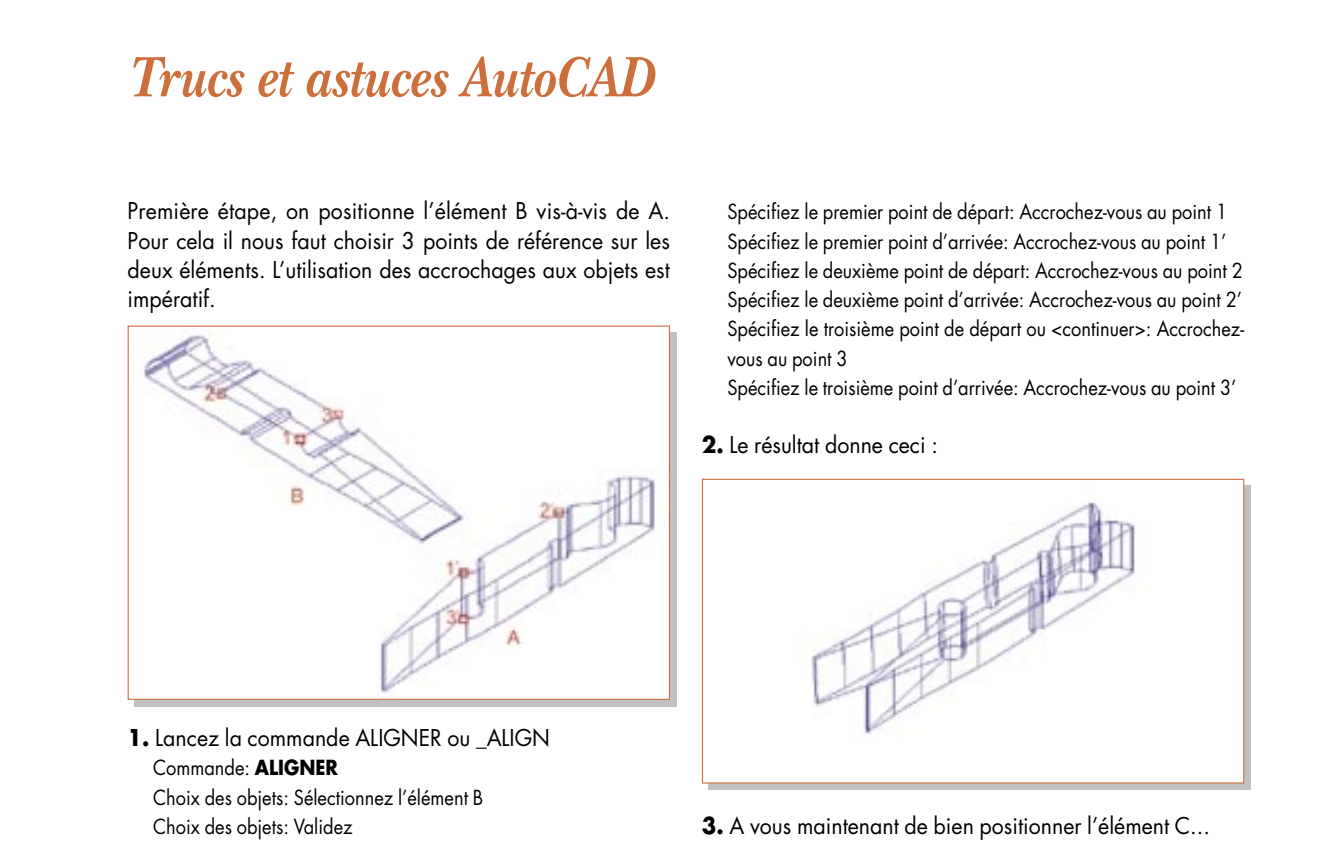
<style>
.page{position:relative;width:1340px;height:858px;background:#fff}
.page>*{position:absolute;margin:0;border:0;box-sizing:border-box;transform-origin:0 0}
.t1{font:italic 700 59.4px "New Baskerville";color:#cd6e3d;scale:.86 1}
.t2{font:22.5px/29.2px "Futura";color:#000;text-align:justify;scale:.95 1}
.t3{font:20.25px/29.2px "Futura";color:#000;scale:.9 1}
.s1{font-weight:700}
</style>
<div class="page">
<img style="left:134px;top:332px;width:542px;height:374px">
<img style="left:129px;top:326px;width:539px;height:372px">
<hr style="left:128px;top:326px;width:1px;height:373px;background:#cd6e3d">
<hr style="left:128px;top:698px;width:541px;height:1px;background:#cd6e3d">
<hr style="left:669px;top:326px;width:1px;height:373px;background:#cd6e3d">
<hr style="left:128px;top:325px;width:541px;height:1px;background:#cd6e3d">
<img style="left:708px;top:485px;width:542px;height:304px">
<div style="left:702px;top:479px;width:541px;height:303px;background:#fff"></div>
<img style="left:811px;top:502px;width:325px;height:233px">
<hr style="left:702px;top:479px;width:1px;height:303px;background:#cd6e3d">
<hr style="left:702px;top:782px;width:541px;height:1px;background:#cd6e3d">
<hr style="left:1243px;top:479px;width:1px;height:303px;background:#cd6e3d">
<hr style="left:702px;top:478px;width:541px;height:1px;background:#cd6e3d">
<h1 class="t1" style="left:128px;top:43px;width:613px">Trucs et astuces AutoCAD</h1>
<p class="t2" style="left:128px;top:196px;width:572px">Première étape, on positionne l’élément B vis-à-vis de A.<br>Pour cela il nous faut choisir 3 points de référence sur les deux éléments. L’utilisation des accrochages aux objets est impératif.</p>
<p class="t3" style="left:727px;top:197px;width:575px">Spécifiez le premier point de départ: Accrochez-vous au point 1<br>Spécifiez le premier point d’arrivée: Accrochez-vous au point 1’ Spécifiez le deuxième point de départ: Accrochez-vous au point 2<br>Spécifiez le deuxième point d’arrivée: Accrochez-vous au point 2’ Spécifiez le troisième point de départ ou &lt;continuer&gt;: Accrochez&shy;vous au point 3<br>Spécifiez le troisième point d’arrivée: Accrochez-vous au point 3’</p>
<p class="t2" style="left:702px;top:430px;width:250px"><span class="s1">2.</span> Le résultat donne ceci :</p>
<p class="t2" style="left:128px;top:723px;width:446px"><span class="s1">1.</span> Lancez la commande ALIGNER ou _ALIGN</p>
<p class="t3" style="left:153px;top:753px;width:368px">Commande: <span class="s1">ALIGNER<br></span>Choix des objets: Sélectionnez l’élément B<br>Choix des objets: Validez</p>
<p class="t2" style="left:702px;top:811px;width:536px"><span class="s1">3.</span> A vous maintenant de bien positionner l’élément C...</p>
</div>
